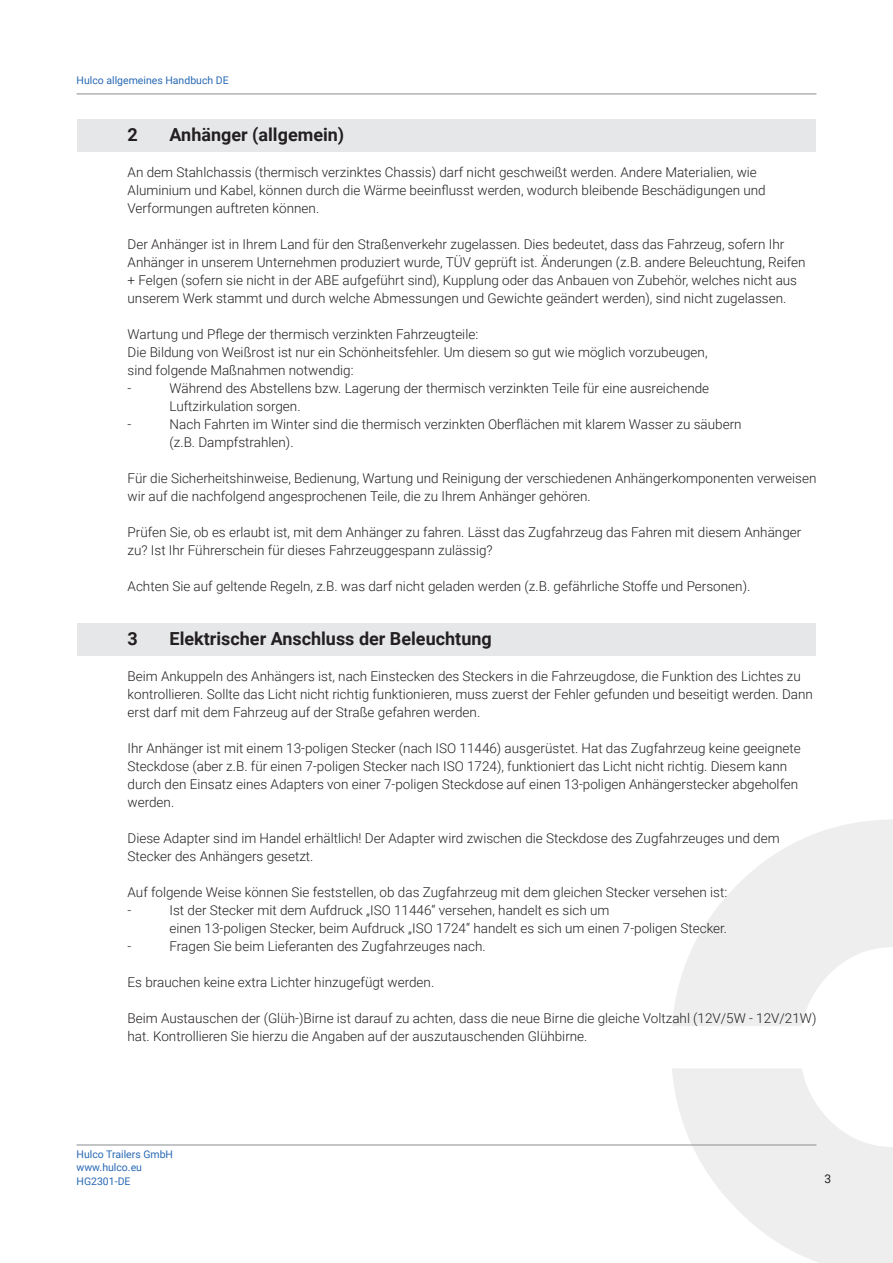
<style>
.page{position:relative;width:893px;height:1263px;background:#fff}
.page>*{position:absolute;margin:0;border:0;box-sizing:border-box;transform-origin:0 0}
.Body_9_12_roboto_lig{font:700 18px "Roboto";color:#231f20}
.Body_9_12_roboto_lig-2{font:300 13.5px/18px "Roboto";color:#231f20}
.t1{font:12px "Roboto";color:#231f20}
.t2{font:10.5px/13.5px "Roboto";color:#2869b3}
</style>
<div class="page">
<svg style="left:672px;top:819px;width:221px;height:444px;fill:#eeeeef"></svg>
<hr style="left:77px;top:1144px;width:739px;height:1px;background:#8a8c8f">
<hr style="left:77px;top:94px;width:739px;height:1px;background:#8a8c8f">
<div style="left:77px;top:119px;width:739px;height:33px;background:#e6e7e9"></div>
<div style="left:77px;top:623px;width:739px;height:33px;background:#e6e7e9"></div>
<p class="t2" style="left:77px;top:74px;width:154px">Hulco allgemeines Handbuch DE</p>
<p class="Body_9_12_roboto_lig" style="left:128px;top:122px;width:12px">2</p>
<p class="Body_9_12_roboto_lig" style="left:170px;top:122px;width:176px">Anhänger (allgemein)</p>
<p class="Body_9_12_roboto_lig-2" style="left:128px;top:163px;width:640px">An dem Stahlchassis (thermisch verzinktes Chassis) darf nicht geschweißt werden. Andere Materialien, wie<br>Aluminium und Kabel, können durch die Wärme beeinflusst werden, wodurch bleibende Beschädigungen und<br>Verformungen auftreten können.</p>
<p class="Body_9_12_roboto_lig-2" style="left:128px;top:235px;width:679px">Der Anhänger ist in Ihrem Land für den Straßenverkehr zugelassen. Dies bedeutet, dass das Fahrzeug, sofern Ihr Anhänger in unserem Unternehmen produziert wurde, TÜV geprüft ist. Änderungen (z.B. andere Beleuchtung, Reifen + Felgen (sofern sie nicht in der ABE aufgeführt sind), Kupplung oder das Anbauen von Zubehör, welches nicht aus unserem Werk stammt und durch welche Abmessungen und Gewichte geändert werden), sind nicht zugelassen.</p>
<p class="Body_9_12_roboto_lig-2" style="left:128px;top:325px;width:352px">Wartung und Pflege der thermisch verzinkten Fahrzeugteile:</p>
<p class="Body_9_12_roboto_lig-2" style="left:128px;top:343px;width:581px">Die Bildung von Weißrost ist nur ein Schönheitsfehler. Um diesem so gut wie möglich vorzubeugen,</p>
<p class="Body_9_12_roboto_lig-2" style="left:128px;top:361px;width:228px">sind folgende Maßnahmen notwendig:</p>
<p class="Body_9_12_roboto_lig-2" style="left:128px;top:379px;width:5px">-</p>
<p class="Body_9_12_roboto_lig-2" style="left:170px;top:379px;width:541px">Während des Abstellens bzw. Lagerung der thermisch verzinkten Teile für eine ausreichende</p>
<p class="Body_9_12_roboto_lig-2" style="left:170px;top:397px;width:133px">Luftzirkulation sorgen.</p>
<p class="Body_9_12_roboto_lig-2" style="left:128px;top:415px;width:5px">-</p>
<p class="Body_9_12_roboto_lig-2" style="left:170px;top:415px;width:574px">Nach Fahrten im Winter sind die thermisch verzinkten Oberflächen mit klarem Wasser zu säubern</p>
<p class="Body_9_12_roboto_lig-2" style="left:170px;top:433px;width:125px">(z.B. Dampfstrahlen).</p>
<p class="Body_9_12_roboto_lig-2" style="left:128px;top:469px;width:690px">Für die Sicherheitshinweise, Bedienung, Wartung und Reinigung der verschiedenen Anhängerkomponenten verweisen wir auf die nachfolgend angesprochenen Teile, die zu Ihrem Anhänger gehören.</p>
<p class="Body_9_12_roboto_lig-2" style="left:128px;top:523px;width:675px">Prüfen Sie, ob es erlaubt ist, mit dem Anhänger zu fahren. Lässt das Zugfahrzeug das Fahren mit diesem Anhänger zu? Ist Ihr Führerschein für dieses Fahrzeuggespann zulässig?</p>
<p class="Body_9_12_roboto_lig-2" style="left:128px;top:577px;width:624px">Achten Sie auf geltende Regeln, z.B. was darf nicht geladen werden (z.B. gefährliche Stoffe und Personen).</p>
<p class="Body_9_12_roboto_lig" style="left:128px;top:626px;width:12px">3</p>
<p class="Body_9_12_roboto_lig" style="left:170px;top:626px;width:324px">Elektrischer Anschluss der Beleuchtung</p>
<p class="Body_9_12_roboto_lig-2" style="left:128px;top:667px;width:687px">Beim Ankuppeln des Anhängers ist, nach Einstecken des Steckers in die Fahrzeugdose, die Funktion des Lichtes zu kontrollieren. Sollte das Licht nicht richtig funktionieren, muss zuerst der Fehler gefunden und beseitigt werden. Dann erst darf mit dem Fahrzeug auf der Straße gefahren werden.</p>
<p class="Body_9_12_roboto_lig-2" style="left:128px;top:739px;width:675px">Ihr Anhänger ist mit einem 13-poligen Stecker (nach ISO 11446) ausgerüstet. Hat das Zugfahrzeug keine geeignete Steckdose (aber z.B. für einen 7-poligen Stecker nach ISO 1724), funktioniert das Licht nicht richtig. Diesem kann durch den Einsatz eines Adapters von einer 7-poligen Steckdose auf einen 13-poligen Anhängerstecker abgeholfen werden.</p>
<p class="Body_9_12_roboto_lig-2" style="left:128px;top:829px;width:654px">Diese Adapter sind im Handel erhältlich! Der Adapter wird zwischen die Steckdose des Zugfahrzeuges und dem<br>Stecker des Anhängers gesetzt.</p>
<p class="Body_9_12_roboto_lig-2" style="left:128px;top:883px;width:601px">Auf folgende Weise können Sie feststellen, ob das Zugfahrzeug mit dem gleichen Stecker versehen ist:</p>
<p class="Body_9_12_roboto_lig-2" style="left:128px;top:901px;width:5px">-</p>
<p class="Body_9_12_roboto_lig-2" style="left:170px;top:901px;width:441px">Ist der Stecker mit dem Aufdruck „ISO 11446“ versehen, handelt es sich um</p>
<p class="Body_9_12_roboto_lig-2" style="left:170px;top:919px;width:559px">einen 13-poligen Stecker, beim Aufdruck „ISO 1724“ handelt es sich um einen 7-poligen Stecker.</p>
<p class="Body_9_12_roboto_lig-2" style="left:128px;top:937px;width:5px">-</p>
<p class="Body_9_12_roboto_lig-2" style="left:170px;top:937px;width:318px">Fragen Sie beim Lieferanten des Zugfahrzeuges nach.</p>
<p class="Body_9_12_roboto_lig-2" style="left:128px;top:973px;width:308px">Es brauchen keine extra Lichter hinzugefügt werden.</p>
<p class="Body_9_12_roboto_lig-2" style="left:128px;top:1009px;width:690px">Beim Austauschen der (Glüh-)Birne ist darauf zu achten, dass die neue Birne die gleiche Voltzahl (12V/5W - 12V/21W) hat. Kontrollieren Sie hierzu die Angaben auf der auszutauschenden Glühbirne.</p>
<p class="t2" style="left:77px;top:1147px;width:98px">Hulco Trailers GmbH www.hulco.eu<br>HG2301-DE</p>
<p class="t1" style="left:825px;top:1170px;width:8px">3</p>
</div>
